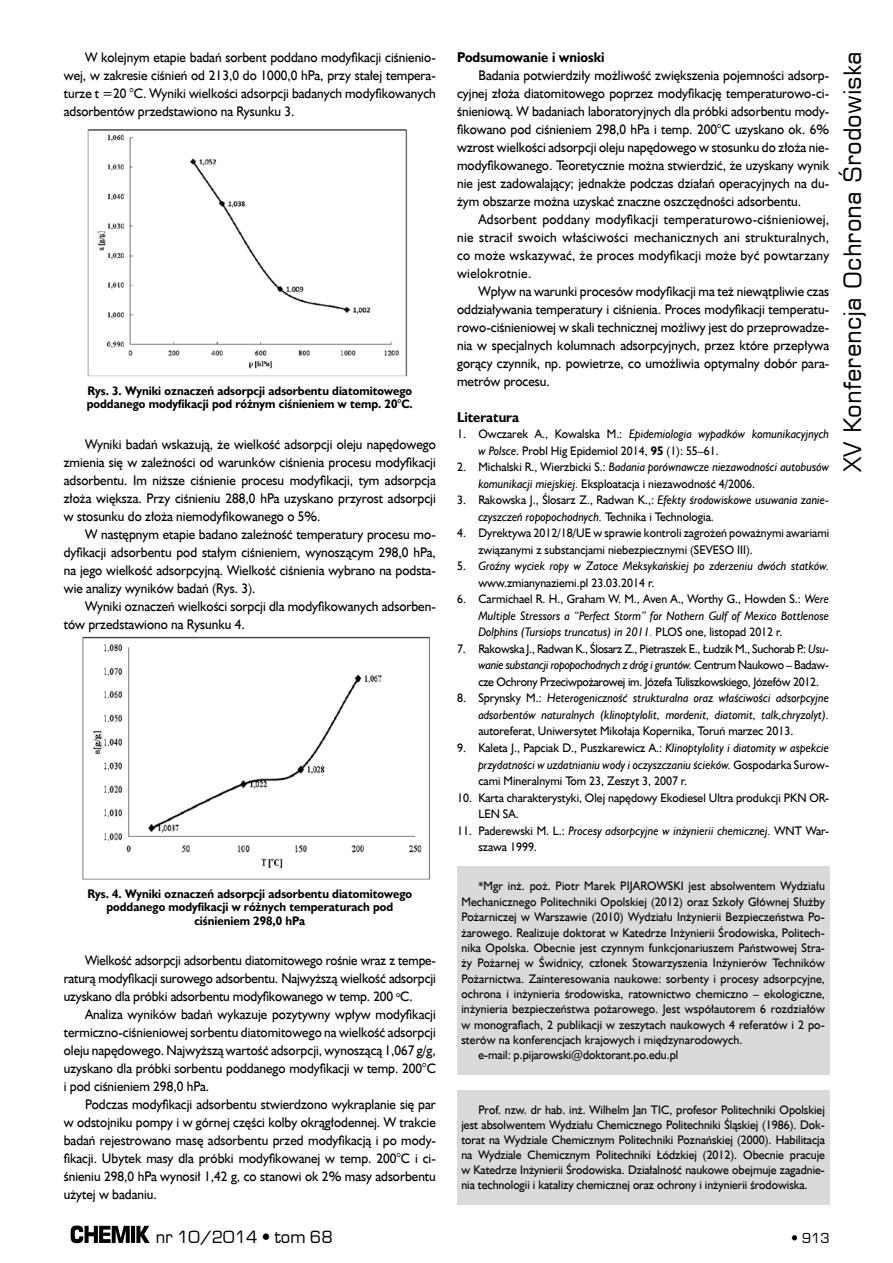
<style>
.page{position:relative;width:893px;height:1263px;background:#fff}
.page>*{position:absolute;margin:0;border:0;box-sizing:border-box;transform-origin:0 0}
.t1{font:24px "Square 721 EU";color:#000}
.t2{font:16.5px "Euromode";color:#000}
.t3{font:700 14.25px "Humanst 521 EU";color:#000;scale:.95 1}
.t4{font:13.95px/18px "Humanst 521 EU";color:#000;text-align:justify;scale:.95 1}
.t5{font:13.95px/18px "Humanst 521 EU";color:#000;text-align:justify;scale:.93 1}
.t6{font:13.5px "Euromode";color:#000}
.t7{font:12.45px/16.5px "Humanst 521 EU";letter-spacing:.01em;color:#000;scale:.95 1}
.t8{font:italic 12.45px/16.5px "Humanst 521 EU";color:#000;scale:.95 1}
.t9{font:700 12.45px/13.5px "Humanst 521 EU";color:#000;scale:.95 1}
.s1{font-style:italic}
.s2{font-weight:700}
.s3{font-style:normal}
.s4{color:#e2007a}
.s5{font-size:12px}
</style>
<div class="page">
<svg style="left:71px;top:1225px;width:79px;height:18px"></svg>
<img style="left:87px;top:129px;width:321px;height:248px">
<img style="left:82px;top:636px;width:348px;height:244px">
<div style="left:457px;top:866px;width:372px;height:209px;background:#d9dadb"></div>
<div style="left:457px;top:1090px;width:372px;height:114px;background:#d9dadb"></div>
<p class="t4" style="left:64px;top:48px;width:393px;text-indent:21px">W kolejnym etapie badań sorbent poddano modyfikacji ciśnienio&shy;wej, w zakresie ciśnień od 213,0 do 1000,0 hPa, przy stałej tempera&shy;turze t =20 °C. Wyniki wielkości adsorpcji badanych modyfikowanych adsorbentów przedstawiono na Rysunku 3.</p>
<p class="t9" style="left:87px;top:384px;width:345px">Rys. 3. Wyniki oznaczeń adsorpcji adsorbentu diatomitowego poddanego modyfikacji pod różnym ciśnieniem w temp. 20°C.</p>
<p class="t4" style="left:64px;top:435px;width:393px;text-indent:21px">Wyniki badań wskazują, że wielkość adsorpcji oleju napędowego zmienia się w zależności od warunków ciśnienia procesu modyfikacji adsorbentu. Im niższe ciśnienie procesu modyfikacji, tym adsorpcja złoża większa. Przy ciśnieniu 288,0 hPa uzyskano przyrost adsorpcji w stosunku do złoża niemodyfikowanego o 5%.</p>
<p class="t4" style="left:64px;top:525px;width:393px;text-indent:21px">W następnym etapie badano zależność temperatury procesu mo&shy;dyfikacji adsorbentu pod stałym ciśnieniem, wynoszącym 298,0 hPa, na jego wielkość adsorpcyjną. Wielkość ciśnienia wybrano na podsta&shy;wie analizy wyników badań (Rys. 3).</p>
<p class="t4" style="left:64px;top:597px;width:393px;text-indent:21px">Wyniki oznaczeń wielkości sorpcji dla modyfikowanych adsorben&shy;tów przedstawiono na Rysunku 4.</p>
<p class="t9" style="left:87px;top:887px;width:343px;text-align:center">Rys. 4. Wyniki oznaczeń adsorpcji adsorbentu diatomitowego poddanego modyfikacji w różnych temperaturach pod ciśnieniem 298,0 hPa</p>
<p class="t5" style="left:64px;top:951px;width:402px;text-indent:21px">Wielkość adsorpcji adsorbentu diatomitowego rośnie wraz z tempe&shy;raturą modyfikacji surowego adsorbentu. Najwyższą wielkość adsorpcji uzyskano dla próbki adsorbentu modyfikowanego w temp. 200 <sup>o</sup>C.</p>
<p class="t4" style="left:64px;top:1005px;width:393px;text-indent:21px">Analiza wyników badań wykazuje pozytywny wpływ modyfikacji termiczno-ciśnieniowej sorbentu diatomitowego na wielkość adsorpcji oleju napędowego. Najwyższą wartość adsorpcji, wynoszącą 1,067 g/g, uzyskano dla próbki sorbentu poddanego modyfikacji w temp. 200°C i pod ciśnieniem 298,0 hPa.</p>
<p class="t4" style="left:64px;top:1095px;width:393px;text-indent:21px">Podczas modyfikacji adsorbentu stwierdzono wykraplanie się par w odstojniku pompy i w górnej części kolby okrągłodennej. W trakcie badań rejestrowano masę adsorbentu przed modyfikacją i po mody&shy;fikacji. Ubytek masy dla próbki modyfikowanej w temp. 200°C i ci&shy;śnieniu 298,0 hPa wynosił 1,42 g, co stanowi ok 2% masy adsorbentu użytej w badaniu.</p>
<p class="t3" style="left:457px;top:48px;width:157px">Podsumowanie i wnioski</p>
<p class="t4" style="left:457px;top:66px;width:393px;text-indent:21px">Badania potwierdziły możliwość zwiększenia pojemności adsorp&shy;cyjnej złoża diatomitowego poprzez modyfikację temperaturowo-ci&shy;śnieniową. W badaniach laboratoryjnych dla próbki adsorbentu mody&shy;fikowano pod ciśnieniem 298,0 hPa i temp. 200°C uzyskano ok. 6% wzrost wielkości adsorpcji oleju napędowego w stosunku do złoża nie&shy;modyfikowanego. Teoretycznie można stwierdzić, że uzyskany wynik nie jest zadowalający; jednakże podczas działań operacyjnych na du&shy;żym obszarze można uzyskać znaczne oszczędności adsorbentu.</p>
<p class="t4" style="left:457px;top:210px;width:393px;text-indent:21px">Adsorbent poddany modyfikacji temperaturowo-ciśnieniowej, nie stracił swoich właściwości mechanicznych ani strukturalnych, co może wskazywać, że proces modyfikacji może być powtarzany wielokrotnie.</p>
<p class="t4" style="left:457px;top:282px;width:393px;text-indent:21px">Wpływ na warunki procesów modyfikacji ma też niewątpliwie czas oddziaływania temperatury i ciśnienia. Proces modyfikacji temperatu&shy;rowo-ciśnieniowej w skali technicznej możliwy jest do przeprowadze&shy;nia w specjalnych kolumnach adsorpcyjnych, przez które przepływa gorący czynnik, np. powietrze, co umożliwia optymalny dobór para&shy;metrów procesu.</p>
<p class="t3" style="left:457px;top:408px;width:67px">Literatura</p>
<p class="t7" style="left:478px;top:426px;width:371px;text-indent:-21px">1. Owczarek A., Kowalska M.: <span class="s1">Epidemiologia wypadków komunikacyjnych w Polsce</span>. Probl Hig Epidemiol 2014, <span class="s2">95</span> (1): 55–61.</p>
<p class="t8" style="left:478px;top:459px;width:371px;text-indent:-21px"><span class="s3">2. Michalski R., Wierzbicki S.:</span> Badania porównawcze niezawodności autobusów komunikacji miejskiej. <span class="s3">Eksploatacja i niezawodność 4/2006.</span></p>
<p class="t8" style="left:478px;top:492px;width:371px;text-indent:-21px"><span class="s3">3. Rakowska J., Ślosarz Z., Radwan K.,:</span> Efekty środowiskowe usuwania zanie&shy;czyszczeń ropopochodnych. <span class="s3">Technika i Technologia.</span></p>
<p class="t7" style="left:478px;top:525px;width:371px;text-indent:-21px">4. Dyrektywa 2012/18/UE w sprawie kontroli zagrożeń poważnymi awariami związanymi z substancjami niebezpiecznymi (SEVESO III).</p>
<p class="t8" style="left:478px;top:558px;width:371px;text-indent:-21px"><span class="s3">5.</span> Groźny wyciek ropy w Zatoce Meksykańskiej po zderzeniu dwóch statków. <span class="s3">www.zmianynaziemi.pl 23.03.2014 r.</span></p>
<p class="t8" style="left:478px;top:591px;width:371px;text-align:justify;text-indent:-21px"><span class="s3">6. Carmichael R. H., Graham W. M., Aven A., Worthy G., Howden S.:</span> Were Multiple Stressors a “Perfect Storm” for Nothern Gulf of Mexico Bottlenose Dolphins (Tursiops truncatus) in 2011<span class="s4">.</span> <span class="s3">PLOS one, listopad 2012 r.</span></p>
<p class="t7" style="left:478px;top:640px;width:371px;text-align:justify;text-indent:-21px">7. Rakowska J., Radwan K., Ślosarz Z., Pietraszek E., Łudzik M., Suchorab P.: <span class="s1">Usu&shy;wanie substancji ropopochodnych z dróg i gruntów.</span> Centrum Naukowo – Badaw&shy;cze Ochrony Przeciwpożarowej im. Józefa Tuliszkowskiego, Józefów 2012.</p>
<p class="t8" style="left:457px;top:690px;width:393px;text-align:right"><span class="s3">8. Sprynsky M.:</span> Heterogeniczność strukturalna oraz właściwości adsorpcyjne adsorbentów naturalnych (klinoptylolit, mordenit, diatomit, talk,chryzolyt).</p>
<p class="t7" style="left:478px;top:723px;width:333px">autoreferat, Uniwersytet Mikołaja Kopernika, Toruń marzec 2013.</p>
<p class="t7" style="left:478px;top:739px;width:371px;text-align:justify;text-indent:-21px">9. Kaleta J., Papciak D., Puszkarewicz A.: <span class="s1">Klinoptylolity i diatomity w aspekcie przydatności w uzdatnianiu wody i oczyszczaniu ścieków.</span> Gospodarka Surow&shy;cami Mineralnymi Tom 23, Zeszyt 3, 2007 r.</p>
<p class="t7" style="left:478px;top:789px;width:371px;text-indent:-21px">10. Karta charakterystyki, Olej napędowy Ekodiesel Ultra produkcji PKN OR-<br>LEN SA.</p>
<p class="t8" style="left:478px;top:822px;width:371px;text-indent:-21px"><span class="s3">11. Paderewski M. L.:</span> Procesy adsorpcyjne w inżynierii chemicznej. <span class="s3">WNT War&shy;szawa 1999.</span></p>
<p class="t7" style="left:478px;top:878px;width:366px"><span class="s5">*</span>Mgr inż. poż. Piotr Marek PIJAROWSKI jest absolwentem Wydziału</p>
<p class="t7" style="left:461px;top:893px;width:384px">Mechanicznego Politechniki Opolskiej (2012) oraz Szkoły Głównej Służby</p>
<p class="t7" style="left:461px;top:909px;width:384px">Pożarniczej w Warszawie (2010) Wydziału Inżynierii Bezpieczeństwa Po-</p>
<p class="t7" style="left:461px;top:924px;width:384px">żarowego. Realizuje doktorat w Katedrze Inżynierii Środowiska, Politech-</p>
<p class="t7" style="left:461px;top:939px;width:384px">nika Opolska. Obecnie jest czynnym funkcjonariuszem Państwowej Stra-</p>
<p class="t7" style="left:461px;top:955px;width:384px">ży Pożarnej w Świdnicy, członek Stowarzyszenia Inżynierów Techników</p>
<p class="t7" style="left:461px;top:970px;width:384px">Pożarnictwa. Zainteresowania naukowe: sorbenty i procesy adsorpcyjne,</p>
<p class="t7" style="left:461px;top:985px;width:384px">ochrona i inżynieria środowiska, ratownictwo chemiczno – ekologiczne,</p>
<p class="t7" style="left:461px;top:1001px;width:384px">inżynieria bezpieczeństwa pożarowego. Jest współautorem 6 rozdziałów</p>
<p class="t7" style="left:461px;top:1016px;width:384px">w monografiach, 2 publikacji w zeszytach naukowych 4 referatów i 2 po-</p>
<p class="t7" style="left:461px;top:1031px;width:297px">sterów na konferencjach krajowych i międzynarodowych.</p>
<p class="t7" style="left:478px;top:1047px;width:212px">e-mail: p.pijarowski@doktorant.po.edu.pl</p>
<h1 class="t1" style="left:837px;top:472px;width:422px;rotate:-90deg">XV Konferencja Ochrona Środowiska</h1>
<p class="t7" style="left:461px;top:1102px;width:384px;line-height:15px;text-align:justify;text-indent:17px">Prof. nzw. dr hab. inż. Wilhelm Jan TIC, profesor Politechniki Opolskiej jest absolwentem Wydziału Chemicznego Politechniki Śląskiej (1986). Dok&shy;torat na Wydziale Chemicznym Politechniki Poznańskiej (2000). Habilitacja na Wydziale Chemicznym Politechniki Łódzkiej (2012). Obecnie pracuje w Katedrze Inżynierii Środowiska. Działalność naukowe obejmuje zagadnie&shy;nia technologii i katalizy chemicznej oraz ochrony i inżynierii środowiska.</p>
<p class="t2" style="left:156px;top:1227px;width:178px">nr 10/2014 • tom 68</p>
<p class="t6" style="left:791px;top:1230px;width:40px">• 913</p>
</div>
